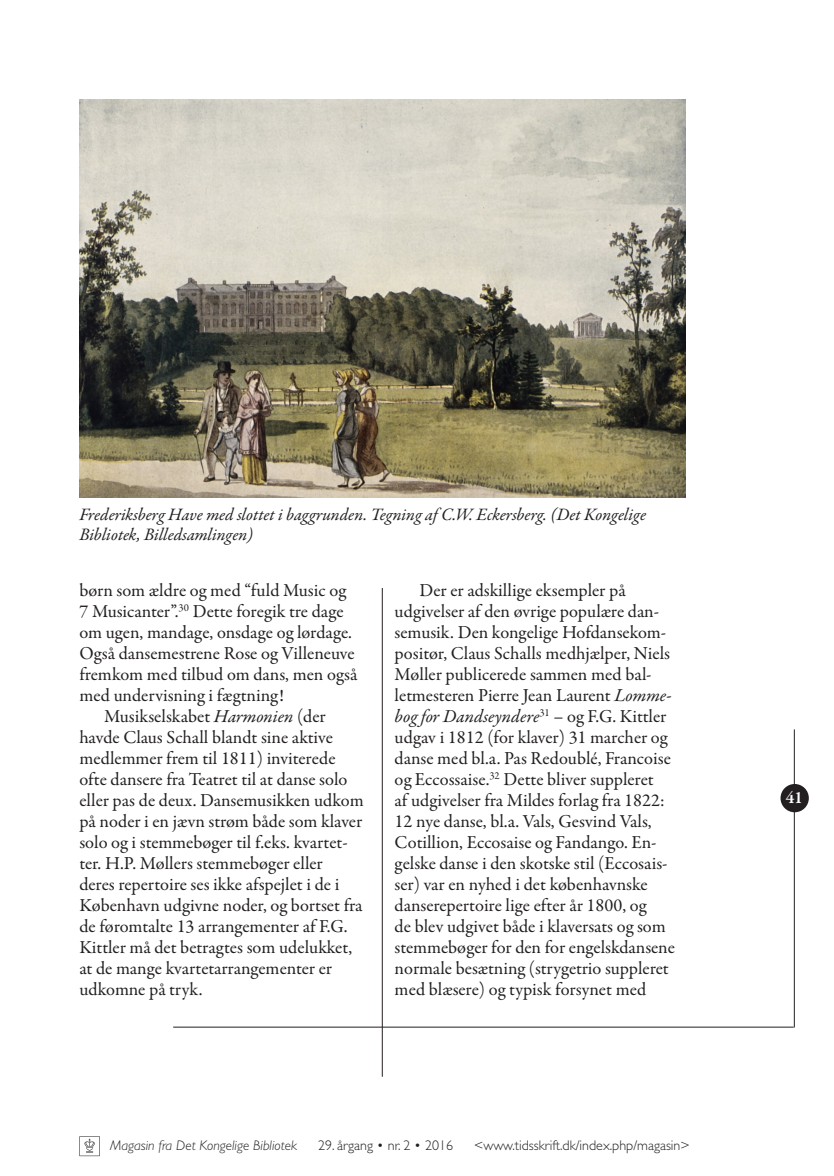
<style>
.page{position:relative;width:834px;height:1176px;background:#fff}
.page>*{position:absolute;margin:0;border:0;box-sizing:border-box;transform-origin:0 0}
.P01_Indrykning{font:18.38px/21px "Garamond Premr Pro";color:#231f20}
.P02_Uden_indrykning{font:18.38px/21px "Garamond Premr Pro";color:#231f20}
.P10_Billedtekst{font:italic 17.5px/19.2px "Garamond Premr Pro";letter-spacing:-.005em;color:#231f20}
.t1{font:600 17.5px "Garamond Premr Pro";color:#fff}
.t2{font:300 14px "Gill Sans Std";color:#231f20}
.t3{font:italic 300 14px "Gill Sans Std";color:#231f20}
.s1{font-style:italic}
</style>
<div class="page">
<hr style="left:173px;top:1027px;width:620px;height:1px;background:#231f20">
<hr style="left:793px;top:729px;width:1px;height:298px;background:#231f20">
<hr style="left:382px;top:313px;width:1px;height:763px;background:#231f20">
<div style="left:780px;top:784px;width:28px;height:28px;background:#231f20;border-radius:50%"></div>
<div style="left:370px;top:99px;width:24px;height:489px;background:#fff"></div>
<img style="left:79px;top:99px;width:606px;height:399px">
<svg style="left:79px;top:1136px;width:21px;height:20px"></svg>
<p class="P10_Billedtekst" style="left:79px;top:506px;width:568px">Frederiksberg Have med slottet i baggrunden. Tegning af C.W. Eckersberg. (Det Kongelige<br>Bibliotek, Billedsamlingen)</p>
<p class="P02_Uden_indrykning" style="left:79px;top:580px;width:279px">børn som ældre og med “fuld Music og 7 Musicanter”.<sup>30</sup> Dette foregik tre dage om ugen, mandage, onsdage og lørdage.<br>Også dansemestrene Rose og Villeneuve fremkom med tilbud om dans, men også med undervisning i fægtning!</p>
<p class="P01_Indrykning" style="left:79px;top:706px;width:286px;text-indent:25px">Musikselskabet <span class="s1">Harmonien</span> (der havde Claus Schall blandt sine aktive medlemmer frem til 1811) inviterede ofte dansere fra Teatret til at danse solo eller pas de deux. Dansemusikken udkom på noder i en jævn strøm både som klaver solo og i stemmebøger til f.eks. kvartet&shy;ter. H.P. Møllers stemmebøger eller<br>deres repertoire ses ikke afspejlet i de i København udgivne noder, og bortset fra de føromtalte 13 arrangementer af F.G.<br>Kittler må det betragtes som udelukket, at de mange kvartetarrangementer er udkomne på tryk.</p>
<p class="P01_Indrykning" style="left:394px;top:580px;width:282px;text-indent:25px">Der er adskillige eksempler på udgivelser af den øvrige populære dan&shy;semusik. Den kongelige Hofdansekom&shy;positør, Claus Schalls medhjælper, Niels Møller publicerede sammen med bal&shy;letmesteren Pierre Jean Laurent <span class="s1">Lomme&shy;bog for Dandseyndere</span><sup>31</sup> – og F.G. Kittler udgav i 1812 (for klaver) 31 marcher og danse med bl.a. Pas Redoublé, Francoise og Eccossaise.<sup>32</sup> Dette bliver suppleret<br>af udgivelser fra Mildes forlag fra 1822:<br>12 nye danse, bl.a. Vals, Gesvind Vals, Cotillion, Eccosaise og Fandango. En&shy;gelske danse i den skotske stil (Eccosais&shy;ser) var en nyhed i det københavnske danserepertoire lige efter år 1800, og<br>de blev udgivet både i klaversats og som stemmebøger for den for engelskdansene normale besætning (strygetrio suppleret med blæsere) og typisk forsynet med</p>
<p class="t3" style="left:110px;top:1138px;width:188px">Magasin fra Det Kongelige Bibliotek</p>
<p class="t2" style="left:318px;top:1138px;width:137px">29. årgang • nr. 2 • 2016</p>
<p class="t2" style="left:474px;top:1138px;width:217px">&lt;www.tidsskrift.dk/index.php/magasin&gt;</p>
<p class="t1" style="left:785px;top:787px;width:19px">41</p>
</div>
